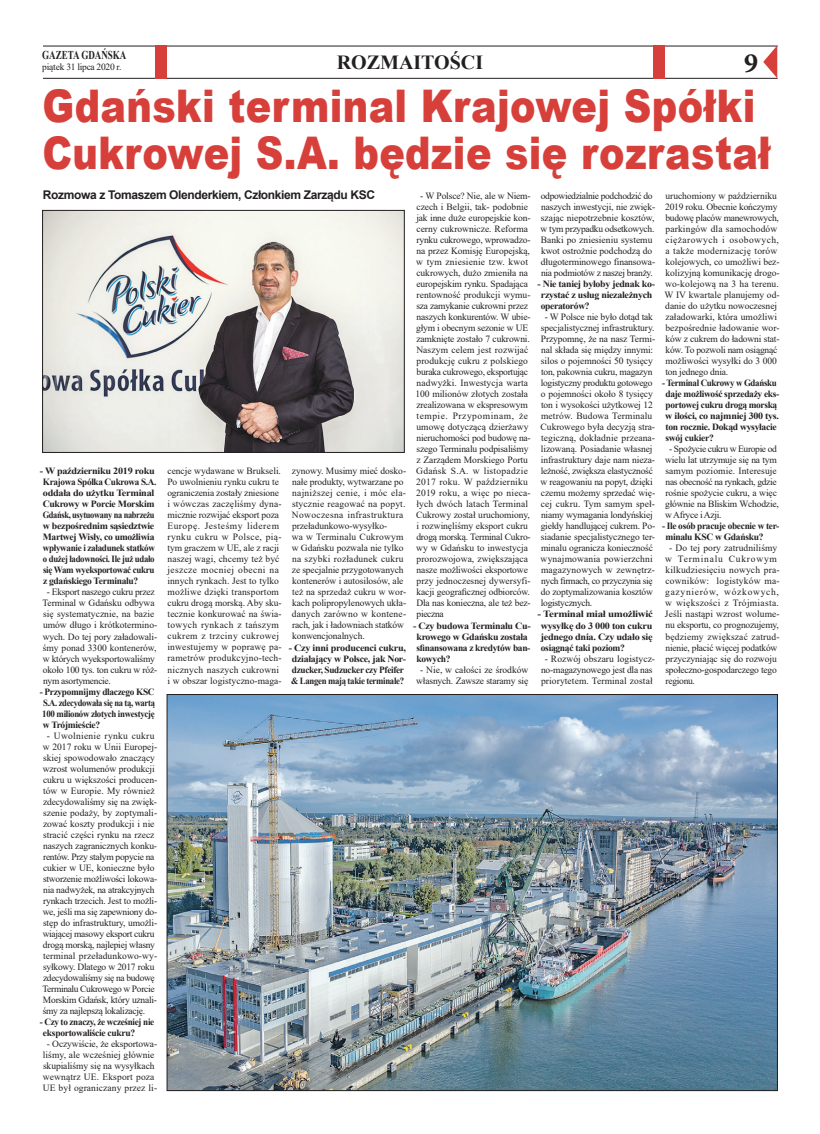
<style>
.page{position:relative;width:820px;height:1134px;background:#fff}
.page>*{position:absolute;margin:0;border:0;box-sizing:border-box;transform-origin:0 0}
.t1{font:900 45px/47px "Arial";letter-spacing:.01em;color:#d7403a;scale:.85 1}
.t2{font:700 28px "Minion Pro";color:#231f20}
.t3{font:700 20px "Times New Roman";color:#231f20}
.t4{font:700 12px "Arial";letter-spacing:-.03em;color:#231f20}
.t5{font:700 12px "Times New Roman";color:#231f20;scale:.75 1}
.t6{font:9.5px/11px "Times New Roman";letter-spacing:-.005em;color:#231f20}
.t7{font:700 9.5px/11px "Times New Roman";letter-spacing:-.03em;color:#231f20;scale:1.07 1}
.t8{font:700 9.5px/11px "Times New Roman";letter-spacing:-.03em;color:#231f20;text-align:justify}
.t9{font:700 9.5px/11px "Times New Roman";letter-spacing:-.03em;color:#231f20;scale:.94 1}
.t10{font:700 9.5px/11px "Times New Roman";letter-spacing:-.03em;color:#231f20;text-align:justify;scale:1.15 1}
.t11{font:700 9.5px/11px "Times New Roman";letter-spacing:-.03em;color:#231f20;scale:1.05 1}
.t12{font:700 9.5px/11px "Times New Roman";letter-spacing:-.03em;color:#231f20;scale:1.04 1}
.t13{font:700 9.5px/11px "Times New Roman";letter-spacing:-.03em;color:#231f20;scale:.96 1}
.t14{font:9.5px "Times New Roman";letter-spacing:-.03em;color:#231f20}
</style>
<div class="page">
<hr style="left:43px;top:46px;width:734px;height:1px;background:#231f20">
<hr style="left:43px;top:78px;width:734px;height:1px;background:#231f20">
<div style="left:155px;top:45px;width:12px;height:33px;background:#d7403a"></div>
<svg style="left:763px;top:45px;width:14px;height:33px"></svg>
<div style="left:653px;top:46px;width:11px;height:33px;background:#d7403a"></div>
<img style="left:44px;top:212px;width:358px;height:239px">
<div style="left:42px;top:210px;width:362px;height:243px;border:1px solid #231f20"></div>
<img style="left:168px;top:696px;width:607px;height:393px">
<p class="t5" style="left:42px;top:47px;width:114px">GAZETA GDAŃSKA</p>
<p class="t14" style="left:42px;top:60px;width:81px">piątek 31 lipca 2020 r.</p>
<h3 class="t3" style="left:336px;top:48px;width:148px">ROZMAITOŚCI</h3>
<h2 class="t2" style="left:743px;top:44px;width:15px">9</h2>
<h1 class="t1" style="left:42px;top:81px;width:858px">Gdański terminal Krajowej Spółki<br>Cukrowej S.A. będzie się rozrastał</h1>
<p class="t4" style="left:43px;top:187px;width:333px">Rozmowa z Tomaszem Olenderkiem, Członkiem Zarządu KSC</p>
<p class="t6" style="left:415px;top:190px;width:117px;text-indent:5px">- W Polsce? Nie, ale w Niem&shy;czech i Belgii, tak- podobnie jak inne duże europejskie kon&shy;cerny cukrownicze. Reforma rynku cukrowego, wprowadzo&shy;na przez Komisję Europejską, w tym zniesienie tzw. kwot cukrowych, dużo zmieniła na europejskim rynku. Spadająca rentowność produkcji wymu&shy;sza zamykanie cukrowni przez naszych konkurentów. W ubie&shy;głym i obecnym sezonie w UE zamknięte zostało 7 cukrowni.<br>Naszym celem jest rozwijać produkcję cukru z polskiego buraka cukrowego, eksportując nadwyżki. Inwestycja warta<br>100 milionów złotych została zrealizowana w ekspresowym tempie. Przypominam, że umowę dotyczącą dzierżawy nieruchomości pod budowę na&shy;szego Terminalu podpisaliśmy z Zarządem Morskiego Portu<br>Gdańsk S.A. w listopadzie<br>2017 roku. W październiku<br>2019 roku, a więc po nieca&shy;łych dwóch latach Terminal<br>Cukrowy został uruchomiony, i rozwinęliśmy eksport cukru drogą morską. Terminal Cukro&shy;wy w Gdańsku to inwestycja prorozwojowa, zwiększająca nasze możliwości eksportowe przy jednoczesnej dywersyfi&shy;kacji geograficznej odbiorców.<br>Dla nas konieczna, ale też bez&shy;pieczna</p>
<p class="t11" style="left:416px;top:619px;width:110px;text-indent:-3px">- Czy budowa Terminalu Cu&shy;krowego w Gdańsku została sfinansowana z kredytów ban&shy;kowych?</p>
<p class="t6" style="left:416px;top:663px;width:114px;text-align:center">- Nie, w całości ze środków własnych. Zawsze staramy się</p>
<p class="t6" style="left:664px;top:190px;width:116px">uruchomiony w październiku<br>2019 roku. Obecnie kończymy budowę placów manewrowych, parkingów dla samochodów ciężarowych i osobowych, a także modernizację torów kolejowych, co umożliwi bez&shy;kolizyjną komunikację drogo&shy;wo-kolejową na 3 ha terenu.<br>W IV kwartale planujemy od&shy;danie do użytku nowoczesnej załadowarki, która umożliwi bezpośrednie ładowanie wor&shy;ków z cukrem do ładowni stat&shy;ków. To pozwoli nam osiągnąć możliwości wysyłki do 3 000 ton jednego dnia.</p>
<p class="t9" style="left:665px;top:377px;width:123px;text-indent:-3px">- Terminal Cukrowy w Gdańsku daje możliwość sprzedaży eks&shy;portowej cukru drogą morską w ilości, co najmniej 300 tys. ton rocznie. Dokąd wysyłacie swój cukier?</p>
<p class="t6" style="left:664px;top:443px;width:115px;text-indent:4px">- Spożycie cukru w Europie od wielu lat utrzymuje się na tym samym poziomie. Interesuje nas obecność na rynkach, gdzie rośnie spożycie cukru, a więc głównie na Bliskim Wchodzie, w Afryce i Azji.</p>
<p class="t8" style="left:665px;top:520px;width:115px;text-indent:-3px">- Ile osób pracuje obecnie w ter&shy;minalu KSC w Gdańsku?</p>
<p class="t6" style="left:664px;top:542px;width:116px;text-indent:4px">- Do tej pory zatrudniliśmy w Terminalu Cukrowym kilkudziesięciu nowych pra&shy;cowników: logistyków ma&shy;gazynierów, wózkowych, w większości z Trójmiasta.<br>Jeśli nastąpi wzrost wolume&shy;nu eksportu, co prognozujemy, będziemy zwiększać zatrud&shy;nienie, płacić więcej podatków przyczyniając się do rozwoju społeczno-gospodarczego tego regionu.</p>
<p class="t6" style="left:540px;top:190px;width:116px">odpowiedzialnie podchodzić do naszych inwestycji, nie zwięk&shy;szając niepotrzebnie kosztów, w tym przypadku odsetkowych.<br>Banki po zniesieniu systemu kwot ostrożnie podchodzą do długoterminowego finansowa&shy;nia podmiotów z naszej branży.</p>
<p class="t12" style="left:540px;top:278px;width:111px;text-indent:-3px">- Nie taniej byłoby jednak ko&shy;rzystać z usług niezależnych operatorów?</p>
<p class="t6" style="left:540px;top:311px;width:116px;text-indent:4px">- W Polsce nie było dotąd tak specjalistycznej infrastruktury.<br>Przypomnę, że na nasz Termi&shy;nal składa się między innymi: silos o pojemności 50 tysięcy ton, pakownia cukru, magazyn logistyczny produktu gotowego o pojemności około 8 tysięcy ton i wysokości użytkowej 12 metrów. Budowa Terminalu<br>Cukrowego była decyzją stra&shy;tegiczną, dokładnie przeana&shy;lizowaną. Posiadanie własnej infrastruktury daje nam nieza&shy;leżność, zwiększa elastyczność w reagowaniu na popyt, dzięki czemu możemy sprzedać wię&shy;cej cukru. Tym samym speł&shy;niamy wymagania londyńskiej giełdy handlującej cukrem. Po&shy;siadanie specjalistycznego ter&shy;minalu ogranicza konieczność wynajmowania powierzchni magazynowych w zewnętrz&shy;nych firmach, co przyczynia się do zoptymalizowania kosztów logistycznych.</p>
<p class="t10" style="left:540px;top:608px;width:99px;text-indent:-3px">- Terminal miał umożliwić wysyłkę do 3 000 ton cukru jednego dnia. Czy udało się osiągnąć taki poziom?</p>
<p class="t6" style="left:541px;top:652px;width:115px;text-align:center">- Rozwój obszaru logistycz&shy;no-magazynowego jest dla nas priorytetem. Terminal został</p>
<p class="t6" style="left:167px;top:465px;width:116px">cencje wydawane w Brukseli.<br>Po uwolnieniu rynku cukru te ograniczenia zostały zniesione i wówczas zaczęliśmy dyna&shy;micznie rozwijać eksport poza<br>Europę. Jesteśmy liderem rynku cukru w Polsce, pią&shy;tym graczem w UE, ale z racji naszej wagi, chcemy też być jeszcze mocniej obecni na innych rynkach. Jest to tylko możliwe dzięki transportom cukru drogą morską. Aby sku&shy;tecznie konkurować na świa&shy;towych rynkach z tańszym cukrem z trzciny cukrowej inwestujemy w poprawę pa&shy;rametrów produkcyjno-tech&shy;nicznych naszych cukrowni i w obszar logistyczno-maga-</p>
<p class="t6" style="left:291px;top:465px;width:116px">zynowy. Musimy mieć dosko&shy;nałe produkty, wytwarzane po najniższej cenie, i móc ela&shy;stycznie reagować na popyt.<br>Nowoczesna infrastruktura przeładunkowo-wysyłko-<br>wa w Terminalu Cukrowym w Gdańsku pozwala nie tylko na szybki rozładunek cukru ze specjalnie przygotowanych kontenerów i autosilosów, ale też na sprzedaż cukru w wor&shy;kach polipropylenowych ukła&shy;danych zarówno w kontene&shy;rach, jak i ładowniach statków konwencjonalnych.</p>
<p class="t7" style="left:43px;top:465px;width:108px;text-indent:-3px">- W październiku 2019 roku<br>Krajowa Spółka Cukrowa S.A. oddała do użytku Terminal<br>Cukrowy w Porcie Morskim<br>Gdańsk, usytuowany na nabrzeżu w bezpośrednim sąsiedztwie<br>Martwej Wisły, co umożliwia wpływanie i załadunek statków o dużej ładowności. Ile już udało się Wam wyeksportować cukru z gdańskiego Terminalu?</p>
<p class="t6" style="left:42px;top:586px;width:116px;text-indent:4px">- Eksport naszego cukru przez<br>Terminal w Gdańsku odbywa się systematycznie, na bazie umów długo i krótkotermino&shy;wych. Do tej pory załadowali&shy;śmy ponad 3300 kontenerów, w których wyeksportowaliśmy około 100 tys. ton cukru w róż&shy;nym asortymencie.</p>
<p class="t8" style="left:40px;top:685px;width:117px">- Przypomnijmy dlaczego KSC S.A. zdecydowała się na tą, wartą 100 milionów złotych inwestycję w Trójmieście?</p>
<p class="t6" style="left:42px;top:729px;width:116px;text-indent:4px">- Uwolnienie rynku cukru w 2017 roku w Unii Europej&shy;skiej spowodowało znaczący wzrost wolumenów produkcji cukru u większości producen&shy;tów w Europie. My również zdecydowaliśmy się na zwięk&shy;szenie podaży, by zoptymali&shy;zować koszty produkcji i nie stracić części rynku na rzecz naszych zagranicznych konku&shy;rentów. Przy stałym popycie na cukier w UE, konieczne było stworzenie możliwości lokowa&shy;nia nadwyżek, na atrakcyjnych rynkach trzecich. Jest to możli&shy;we, jeśli ma się zapewniony do&shy;stęp do infrastruktury, umożli&shy;wiającej masowy eksport cukru drogą morską, najlepiej własny terminal przeładunkowo-wy&shy;syłkowy. Dlatego w 2017 roku zdecydowaliśmy się na budowę<br>Terminalu Cukrowego w Porcie<br>Morskim Gdańsk, który uznali&shy;śmy za najlepszą lokalizację.</p>
<p class="t13" style="left:43px;top:1016px;width:117px;text-indent:-3px">- Czy to znaczy, że wcześniej nie eksportowaliście cukru?</p>
<p class="t6" style="left:43px;top:1037px;width:116px;text-align:center">- Oczywiście, że eksportowa&shy;liśmy, ale wcześniej głównie skupialiśmy się na wysyłkach wewnątrz UE. Eksport poza<br>UE był ograniczany przez li-</p>
<p class="t7" style="left:288px;top:641px;width:111px">- Czy inni producenci cukru, działający w Polsce, jak Nor&shy;dzucker, Sudzucker czy Pfeifer &amp; Langen mają takie terminale?</p>
</div>
